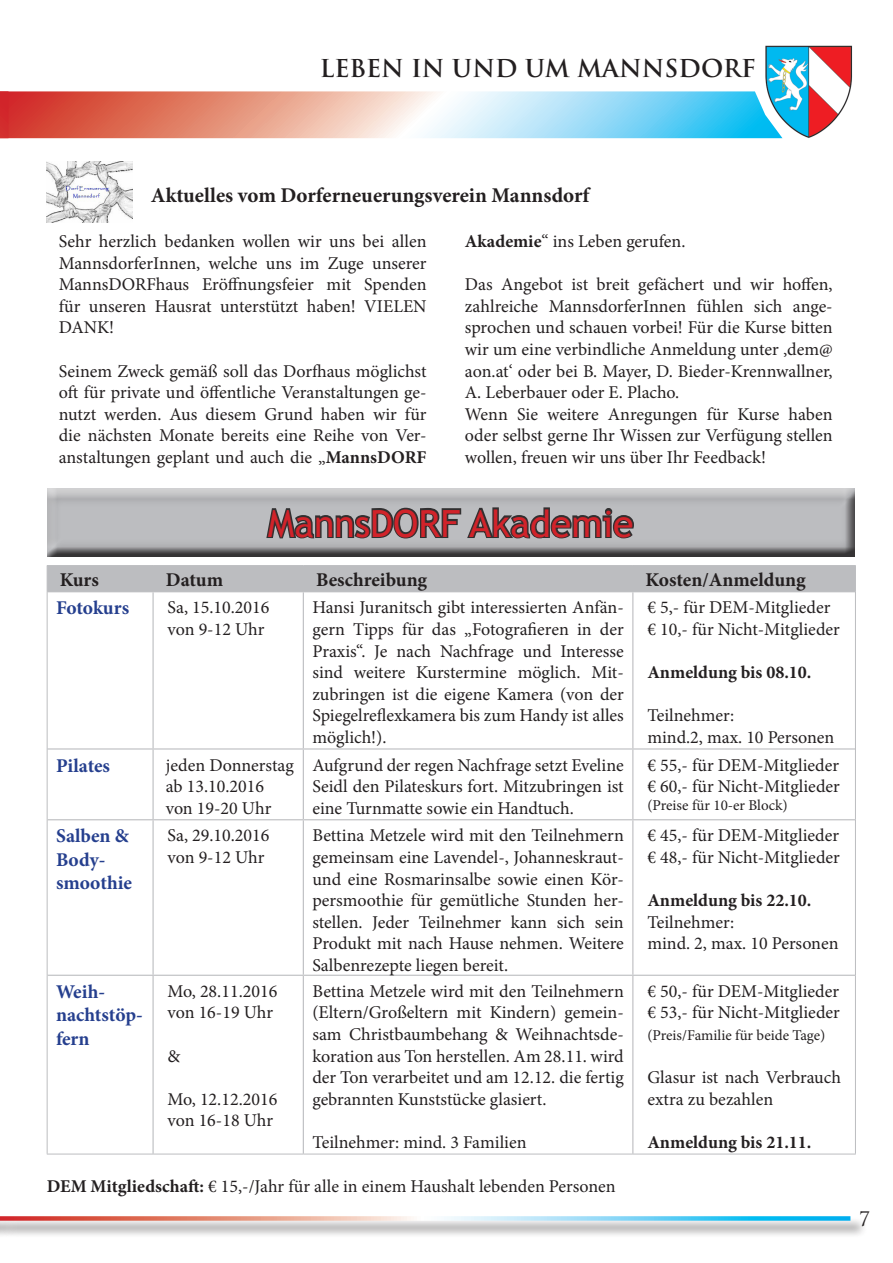
<style>
.page{position:relative;width:893px;height:1263px;background:#fff}
.page>*{position:absolute;margin:0;border:0;box-sizing:border-box;transform-origin:0 0}
.t1{font:37.5px "Trebuchet MS";color:#d1232a}
.Seitenüberschrift_re{font:700 24px "Trajan Pro";color:#231f20}
.Fliesstext_ohne_Spal{font:700 21px "Minion Pro";color:#231f20}
.Fliesstext_ohne_Spal-2{font:700 19.5px/23.4px "Minion Pro";color:#253f8e}
.Fliesstext_ohne_Spal-3{font:700 19.5px "Minion Pro";letter-spacing:-.005em;color:#231f20}
.t2{font:19.5px "Trajan Pro";color:#231f20}
.Fliesstext_ohne_Spal-4{font:18px/21.6px "Minion Pro";color:#231f20;text-align:justify}
.Fliesstext_2_Spalten{font:18px/21.6px "Minion Pro";color:#231f20;text-align:justify}
.Fliesstext_ohne_Spal-5{font:700 18px "Minion Pro";color:#231f20}
.Fliesstext_ohne_Spal-6{font:15px "Minion Pro";color:#231f20}
.s1{font-weight:700}
</style>
<div class="page">
<img style="left:765px;top:45px;width:88px;height:94px">
<svg style="left:0;top:91px;width:782px;height:47px;background:#c0b2b4"></svg>
<div style="left:0;top:1217px;width:17px;height:21px;background:#231f20;opacity:.59"></div>
<div style="left:1px;top:1217px;width:866px;height:21px;background:#231f20;opacity:.59"></div>
<svg style="left:0;top:1216px;width:850px;height:5px;background:#b2b6be"></svg>
<img style="left:47px;top:162px;width:86px;height:61px">
<div style="left:46px;top:488px;width:810px;height:71px;background:#231f20;opacity:.75"></div>
<hr style="left:47px;top:565px;width:106px;height:1px;background:#bcbdc0">
<hr style="left:153px;top:565px;width:150px;height:1px;background:#bcbdc0">
<hr style="left:303px;top:565px;width:330px;height:1px;background:#bcbdc0">
<hr style="left:633px;top:565px;width:223px;height:1px;background:#bcbdc0">
<hr style="left:47px;top:592px;width:1px;height:157px;background:#bcbdc0">
<hr style="left:855px;top:592px;width:1px;height:157px;background:#bcbdc0">
<hr style="left:47px;top:749px;width:1px;height:71px;background:#bcbdc0">
<hr style="left:855px;top:749px;width:1px;height:71px;background:#bcbdc0">
<hr style="left:47px;top:820px;width:1px;height:155px;background:#bcbdc0">
<hr style="left:855px;top:820px;width:1px;height:155px;background:#bcbdc0">
<hr style="left:47px;top:975px;width:1px;height:179px;background:#bcbdc0">
<hr style="left:855px;top:975px;width:1px;height:179px;background:#bcbdc0">
<hr style="left:47px;top:1154px;width:106px;height:1px;background:#bcbdc0">
<hr style="left:153px;top:1154px;width:150px;height:1px;background:#bcbdc0">
<hr style="left:303px;top:1154px;width:330px;height:1px;background:#bcbdc0">
<hr style="left:633px;top:1154px;width:223px;height:1px;background:#bcbdc0">
<div style="left:47px;top:566px;width:809px;height:26px;background:#bcbdc0"></div>
<hr style="left:48px;top:591px;width:105px;height:1px;background:#bcbdc0">
<hr style="left:153px;top:591px;width:150px;height:1px;background:#bcbdc0">
<hr style="left:153px;top:592px;width:1px;height:156px;background:#bcbdc0">
<hr style="left:303px;top:591px;width:330px;height:1px;background:#bcbdc0">
<hr style="left:303px;top:592px;width:1px;height:156px;background:#bcbdc0">
<hr style="left:633px;top:591px;width:222px;height:1px;background:#bcbdc0">
<hr style="left:632px;top:592px;width:1px;height:156px;background:#bcbdc0">
<hr style="left:48px;top:748px;width:105px;height:1px;background:#bcbdc0">
<hr style="left:153px;top:748px;width:150px;height:1px;background:#bcbdc0">
<hr style="left:153px;top:749px;width:1px;height:70px;background:#bcbdc0">
<hr style="left:303px;top:748px;width:330px;height:1px;background:#bcbdc0">
<hr style="left:303px;top:749px;width:1px;height:70px;background:#bcbdc0">
<hr style="left:633px;top:748px;width:222px;height:1px;background:#bcbdc0">
<hr style="left:632px;top:749px;width:1px;height:70px;background:#bcbdc0">
<hr style="left:48px;top:819px;width:105px;height:1px;background:#bcbdc0">
<hr style="left:153px;top:819px;width:150px;height:1px;background:#bcbdc0">
<hr style="left:153px;top:820px;width:1px;height:155px;background:#bcbdc0">
<hr style="left:303px;top:819px;width:330px;height:1px;background:#bcbdc0">
<hr style="left:303px;top:820px;width:1px;height:155px;background:#bcbdc0">
<hr style="left:633px;top:819px;width:222px;height:1px;background:#bcbdc0">
<hr style="left:632px;top:820px;width:1px;height:155px;background:#bcbdc0">
<hr style="left:48px;top:975px;width:105px;height:1px;background:#bcbdc0">
<hr style="left:153px;top:975px;width:150px;height:1px;background:#bcbdc0">
<hr style="left:153px;top:976px;width:1px;height:178px;background:#bcbdc0">
<hr style="left:303px;top:975px;width:330px;height:1px;background:#bcbdc0">
<hr style="left:303px;top:976px;width:1px;height:178px;background:#bcbdc0">
<hr style="left:633px;top:975px;width:222px;height:1px;background:#bcbdc0">
<hr style="left:632px;top:976px;width:1px;height:178px;background:#bcbdc0">
<p class="Seitenüberschrift_re" style="left:320px;top:53px;width:438px">LEBEN IN UND UM MANNSDORF</p>
<p class="Fliesstext_ohne_Spal" style="left:151px;top:180px;width:440px">Aktuelles vom Dorferneuerungsverein Mannsdorf</p>
<p class="Fliesstext_2_Spalten" style="left:59px;top:230px;width:369px">Sehr herzlich bedanken wollen wir uns bei allen MannsdorferInnen, welche uns im Zuge unserer MannsDORFhaus Eröffnungsfeier mit Spenden für unseren Hausrat unterstützt haben! VIELEN DANK!</p>
<p class="Fliesstext_2_Spalten" style="left:59px;top:360px;width:369px">Seinem Zweck gemäß soll das Dorfhaus möglichst oft für private und öffentliche Veranstaltungen ge&shy;nutzt werden. Aus diesem Grund haben wir für die nächsten Monate bereits eine Reihe von Ver&shy;anstaltungen geplant und auch die „<span class="s1">MannsDORF</span></p>
<p class="Fliesstext_2_Spalten" style="left:465px;top:230px;width:222px"><span class="s1">Akademie</span>“ ins Leben gerufen.</p>
<p class="Fliesstext_2_Spalten" style="left:465px;top:274px;width:369px">Das Angebot ist breit gefächert und wir hoffen, zahlreiche MannsdorferInnen fühlen sich ange&shy;sprochen und schauen vorbei! Für die Kurse bitten wir um eine verbindliche Anmeldung unter ‚dem@ aon.at‘ oder bei B. Mayer, D. Bieder-Krennwallner, A. Leberbauer oder E. Placho.</p>
<p class="Fliesstext_2_Spalten" style="left:465px;top:403px;width:369px">Wenn Sie weitere Anregungen für Kurse haben oder selbst gerne Ihr Wissen zur Verfügung stellen wollen, freuen wir uns über Ihr Feedback!</p>
<h1 class="t1" style="left:268px;top:501px;width:367px">MannsDORF Akademie</h1>
<p class="Fliesstext_ohne_Spal-3" style="left:60px;top:566px;width:41px">Kurs</p>
<p class="Fliesstext_ohne_Spal-3" style="left:166px;top:566px;width:59px">Datum</p>
<p class="Fliesstext_ohne_Spal-3" style="left:316px;top:566px;width:113px">Beschreibung</p>
<p class="Fliesstext_ohne_Spal-3" style="left:646px;top:566px;width:162px">Kosten/Anmeldung</p>
<p class="Fliesstext_ohne_Spal-2" style="left:56px;top:596px;width:75px">Fotokurs</p>
<p class="Fliesstext_ohne_Spal-4" style="left:168px;top:597px;width:103px">Sa, 15.10.2016</p>
<p class="Fliesstext_ohne_Spal-4" style="left:168px;top:618px;width:98px">von 9-12 Uhr</p>
<p class="Fliesstext_ohne_Spal-4" style="left:312px;top:597px;width:313px">Hansi Juranitsch gibt interessierten Anfän&shy;gern Tipps für das „Fotografieren in der Praxis“. Je nach Nachfrage und Interesse sind weitere Kurstermine möglich. Mit&shy;zubringen ist die eigene Kamera (von der Spiegelreflexkamera bis zum Handy ist alles möglich!).</p>
<p class="Fliesstext_ohne_Spal-4" style="left:647px;top:597px;width:185px">€ 5,- für DEM-Mitglieder</p>
<p class="Fliesstext_ohne_Spal-4" style="left:647px;top:618px;width:194px">€ 10,- für Nicht-Mitglieder</p>
<p class="Fliesstext_ohne_Spal-5" style="left:647px;top:660px;width:166px">Anmeldung bis 08.10.</p>
<p class="Fliesstext_ohne_Spal-4" style="left:647px;top:705px;width:88px">Teilnehmer:</p>
<p class="Fliesstext_ohne_Spal-4" style="left:647px;top:726px;width:189px">mind.2, max. 10 Personen</p>
<p class="Fliesstext_ohne_Spal-2" style="left:56px;top:753px;width:56px">Pilates</p>
<p class="Fliesstext_ohne_Spal-4" style="left:166px;top:754px;width:130px">jeden Donnerstag ab 13.10.2016</p>
<p class="Fliesstext_ohne_Spal-4" style="left:166px;top:797px;width:107px">von 19-20 Uhr</p>
<p class="Fliesstext_ohne_Spal-4" style="left:312px;top:754px;width:313px">Aufgrund der regen Nachfrage setzt Eveline Seidl den Pilateskurs fort. Mitzubringen ist eine Turnmatte sowie ein Handtuch.</p>
<p class="Fliesstext_ohne_Spal-4" style="left:647px;top:754px;width:193px">€ 55,- für DEM-Mitglieder</p>
<p class="Fliesstext_ohne_Spal-4" style="left:647px;top:776px;width:194px">€ 60,- für Nicht-Mitglieder</p>
<p class="Fliesstext_ohne_Spal-6" style="left:647px;top:795px;width:142px">(Preise für 10-er Block)</p>
<p class="Fliesstext_ohne_Spal-2" style="left:56px;top:824px;width:74px">Salben &amp;<br>Body-</p>
<p class="Fliesstext_ohne_Spal-2" style="left:56px;top:871px;width:78px">smoothie</p>
<p class="Fliesstext_ohne_Spal-4" style="left:168px;top:825px;width:103px">Sa, 29.10.2016</p>
<p class="Fliesstext_ohne_Spal-4" style="left:168px;top:846px;width:98px">von 9-12 Uhr</p>
<p class="Fliesstext_ohne_Spal-4" style="left:312px;top:825px;width:313px">Bettina Metzele wird mit den Teilnehmern gemeinsam eine Lavendel-, Johanneskraut&shy;und eine Rosmarinsalbe sowie einen Kör&shy;persmoothie für gemütliche Stunden her&shy;stellen. Jeder Teilnehmer kann sich sein Produkt mit nach Hause nehmen. Weitere Salbenrezepte liegen bereit.</p>
<p class="Fliesstext_ohne_Spal-4" style="left:647px;top:825px;width:193px">€ 45,- für DEM-Mitglieder</p>
<p class="Fliesstext_ohne_Spal-4" style="left:647px;top:846px;width:194px">€ 48,- für Nicht-Mitglieder</p>
<p class="Fliesstext_ohne_Spal-5" style="left:647px;top:888px;width:166px">Anmeldung bis 22.10.</p>
<p class="Fliesstext_ohne_Spal-4" style="left:647px;top:911px;width:88px">Teilnehmer:</p>
<p class="Fliesstext_ohne_Spal-4" style="left:647px;top:933px;width:193px">mind. 2, max. 10 Personen</p>
<p class="Fliesstext_ohne_Spal-2" style="left:56px;top:980px;width:88px">Weih&shy;nachtstöp&shy;fern</p>
<p class="Fliesstext_ohne_Spal-4" style="left:168px;top:980px;width:111px">Mo, 28.11.2016</p>
<p class="Fliesstext_ohne_Spal-4" style="left:168px;top:1002px;width:107px">von 16-19 Uhr</p>
<p class="Fliesstext_ohne_Spal-4" style="left:168px;top:1045px;width:14px">&amp;</p>
<p class="Fliesstext_ohne_Spal-4" style="left:168px;top:1088px;width:111px">Mo, 12.12.2016</p>
<p class="Fliesstext_ohne_Spal-4" style="left:168px;top:1110px;width:107px">von 16-18 Uhr</p>
<p class="Fliesstext_ohne_Spal-4" style="left:312px;top:980px;width:313px">Bettina Metzele wird mit den Teilnehmern (Eltern/Großeltern mit Kindern) gemein&shy;sam Christbaumbehang &amp; Weihnachtsde&shy;koration aus Ton herstellen. Am 28.11. wird der Ton verarbeitet und am 12.12. die fertig gebrannten Kunststücke glasiert.</p>
<p class="Fliesstext_ohne_Spal-4" style="left:312px;top:1131px;width:216px">Teilnehmer: mind. 3 Familien</p>
<p class="Fliesstext_ohne_Spal-4" style="left:647px;top:980px;width:193px">€ 50,- für DEM-Mitglieder</p>
<p class="Fliesstext_ohne_Spal-4" style="left:647px;top:1002px;width:194px">€ 53,- für Nicht-Mitglieder</p>
<p class="Fliesstext_ohne_Spal-6" style="left:647px;top:1025px;width:179px">(Preis/Familie für beide Tage)</p>
<p class="Fliesstext_ohne_Spal-4" style="left:647px;top:1067px;width:195px">Glasur ist nach Verbrauch extra zu bezahlen</p>
<p class="Fliesstext_ohne_Spal-5" style="left:647px;top:1129px;width:166px">Anmeldung bis 21.11.</p>
<p class="Fliesstext_ohne_Spal-4" style="left:47px;top:1175px;width:570px"><span class="s1">DEM Mitgliedschaft:</span> € 15,-/Jahr für alle in einem Haushalt lebenden Personen</p>
<p class="t2" style="left:859px;top:1206px;width:13px">7</p>
</div>
